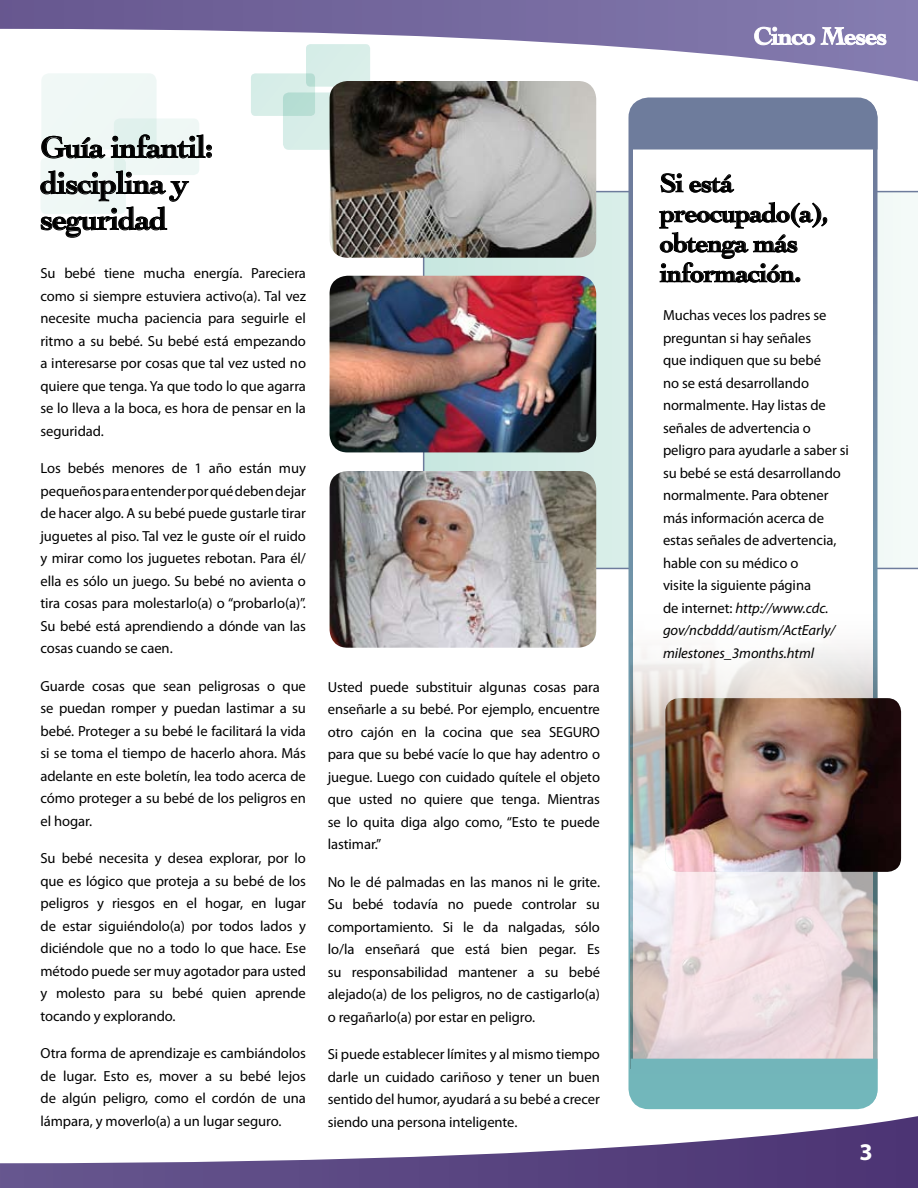
<style>
.page{position:relative;width:918px;height:1188px;background:#fff}
.page>*{position:absolute;margin:0;border:0;box-sizing:border-box;transform-origin:0 0}
.t1{font:700 31.5px/36px "Cochin";letter-spacing:-.025em;color:#000}
.t2{font:700 27px/30px "Cochin";letter-spacing:-.025em;color:#000}
.t3{font:700 24px "Myriad Pro";color:#fff}
.t4{font:14.7px/22.5px "Myriad Pro";letter-spacing:-.005em;color:#000;text-align:justify}
.s1{font-style:italic}
</style>
<div class="page">
<svg style="left:0;top:0;width:918px;height:102px"></svg>
<svg style="left:423px;top:191px;width:495px;height:378px"></svg>
<div style="left:283px;top:92px;width:87px;height:58px;background:#d7ede8;border-radius:6px"></div>
<div style="left:41px;top:73px;width:116px;height:77px;background:#eff8f5;border-radius:8px"></div>
<svg style="left:251px;top:73px;width:64px;height:43px"></svg>
<div style="left:114px;top:118px;width:85px;height:57px;background:linear-gradient(to right,#e1f2ee,#f2f9f7);border-radius:6px"></div>
<div style="left:306px;top:44px;width:64px;height:43px;background:#d8eee8;border-radius:4px"></div>
<div style="left:40px;top:157px;width:86px;height:57px;background:linear-gradient(to right,#f4faf8,#e7f5f0);border-radius:6px"></div>
<svg style="left:0;top:1091px;width:918px;height:97px"></svg>
<svg style="left:41px;top:134px;width:171px;height:25px"></svg>
<svg style="left:40px;top:170px;width:149px;height:68px"></svg>
<img style="left:330px;top:276px;width:266px;height:176px">
<img style="left:330px;top:471px;width:266px;height:177px">
<img style="left:330px;top:81px;width:266px;height:177px">
<svg style="left:631px;top:100px;width:247px;height:1007px"></svg>
<img style="left:665px;top:698px;width:236px;height:174px">
<svg style="left:754px;top:26px;width:132px;height:19px"></svg>
<h1 class="t1" style="left:40px;top:129px;width:174px">Guía infantil: disciplina y seguridad</h1>
<h2 class="t2" style="left:660px;top:168px;width:170px">Si está preocupado(a), obtenga más</h2>
<p class="t4" style="left:40px;top:262px;width:267px">Su bebé tiene mucha energía. Pareciera</p>
<h2 class="t2" style="left:660px;top:258px;width:143px">información.</h2>
<p class="t4" style="left:40px;top:284px;width:267px">como si siempre estuviera activo(a). Tal vez necesite mucha paciencia para seguirle el ritmo a su bebé. Su bebé está empezando a interesarse por cosas que tal vez usted no quiere que tenga. Ya que todo lo que agarra se lo lleva a la boca, es hora de pensar en la seguridad.</p>
<p class="t4" style="left:40px;top:457px;width:267px">Los bebés menores de 1 año están muy pequeños para entender por qué deben dejar de hacer algo. A su bebé puede gustarle tirar juguetes al piso. Tal vez le guste oír el ruido y mirar como los juguetes rebotan. Para él/ ella es sólo un juego. Su bebé no avienta o tira cosas para molestarlo(a) o “probarlo(a)”.<br>Su bebé está aprendiendo a dónde van las cosas cuando se caen.</p>
<p class="t4" style="left:40px;top:674px;width:267px">Guarde cosas que sean peligrosas o que se puedan romper y puedan lastimar a su bebé. Proteger a su bebé le facilitará la vida si se toma el tiempo de hacerlo ahora. Más adelante en este boletín, lea todo acerca de cómo proteger a su bebé de los peligros en el hogar.</p>
<p class="t4" style="left:40px;top:847px;width:267px">Su bebé necesita y desea explorar, por lo que es lógico que proteja a su bebé de los peligros y riesgos en el hogar, en lugar de estar siguiéndolo(a) por todos lados y diciéndole que no a todo lo que hace. Ese método puede ser muy agotador para usted y molesto para su bebé quien aprende tocando y explorando.</p>
<p class="t4" style="left:40px;top:1042px;width:267px">Otra forma de aprendizaje es cambiándolos de lugar. Esto es, mover a su bebé lejos de algún peligro, como el cordón de una lámpara, y moverlo(a) a un lugar seguro.</p>
<p class="t4" style="left:663px;top:304px;width:187px;text-align:left">Muchas veces los padres se preguntan si hay señales<br>que indiquen que su bebé<br>no se está desarrollando normalmente. Hay listas de señales de advertencia o peligro para ayudarle a saber si su bebé se está desarrollando normalmente. Para obtener más información acerca de estas señales de advertencia, hable con su médico o<br>visite la siguiente página<br>de internet: <span class="s1">http://www.cdc. gov/ncbddd/autism/ActEarly/ milestones_3months.html</span></p>
<p class="t4" style="left:328px;top:675px;width:274px">Usted puede substituir algunas cosas para enseñarle a su bebé. Por ejemplo, encuentre otro cajón en la cocina que sea SEGURO para que su bebé vacíe lo que hay adentro o juegue. Luego con cuidado quítele el objeto que usted no quiere que tenga. Mientras se lo quita diga algo como, “Esto te puede lastimar.”</p>
<p class="t4" style="left:328px;top:870px;width:274px">No le dé palmadas en las manos ni le grite.<br>Su bebé todavía no puede controlar su comportamiento. Si le da nalgadas, sólo lo/la enseñará que está bien pegar. Es su responsabilidad mantener a su bebé alejado(a) de los peligros, no de castigarlo(a) o regañarlo(a) por estar en peligro.</p>
<p class="t4" style="left:328px;top:1043px;width:274px">Si puede establecer límites y al mismo tiempo darle un cuidado cariñoso y tener un buen sentido del humor, ayudará a su bebé a crecer siendo una persona inteligente.</p>
<h3 class="t3" style="left:859px;top:1136px;width:15px">3</h3>
</div>
